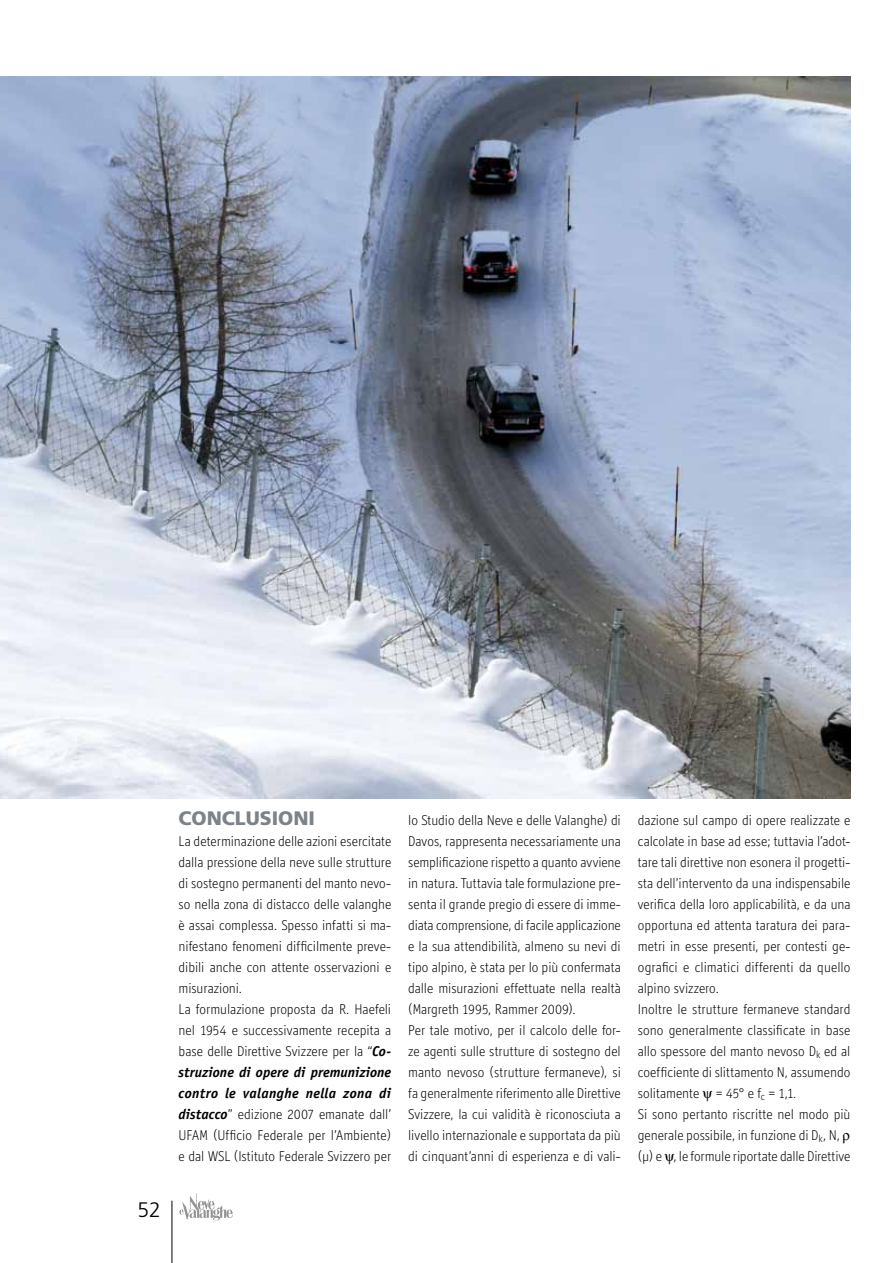
<style>
.page{position:relative;width:893px;height:1263px;background:#fff}
.page>*{position:absolute;margin:0;border:0;box-sizing:border-box;transform-origin:0 0}
.t1{font:300 21px "Frutiger";color:#000}
.t2{font:900 19.5px "Frutiger";color:#7c8388}
.t3{font:300 14.25px/21px "Officina Display ITC";color:#000}
.t4{font:italic 700 14.25px/21px "Officina Sans";letter-spacing:.01em;color:#000}
.s1{font-family:"Officina Sans";font-weight:700;font-style:italic}
</style>
<div class="page">
<hr style="left:172px;top:1201px;width:1px;height:62px;background:#000">
<svg style="left:179px;top:1193px;width:54px;height:27px"></svg>
<img style="left:0;top:77px;width:850px;height:722px">
<h1 class="t1" style="left:138px;top:1198px;width:25px">52</h1>
<h2 class="t2" style="left:179px;top:807px;width:138px">CONCLUSIONI</h2>
<p class="t3" style="left:179px;top:831px;width:214px">La determinazione delle azioni esercitate dalla pressione della neve sulle strutture di sostegno permanenti del manto nevo&shy;so nella zona di distacco delle valanghe è assai complessa. Spesso infatti si ma&shy;nifestano fenomeni difficilmente preve&shy;dibili anche con attente osservazioni e misurazioni.<br>La formulazione proposta da R. Haefeli nel 1954 e successivamente recepita a base delle Direttive Svizzere per la “<span class="s1">Co-</span></p>
<p class="t4" style="left:179px;top:1062px;width:214px">struzione di opere di premunizione contro le valanghe nella zona di</p>
<p class="t3" style="left:179px;top:1104px;width:214px;text-align:justify"><span class="s1">distacco</span>” edizione 2007 emanate dall’ UFAM (Ufficio Federale per l’Ambiente) e dal WSL (Istituto Federale Svizzero per</p>
<p class="t3" style="left:408px;top:810px;width:214px">lo Studio della Neve e delle Valanghe) di Davos, rappresenta necessariamente una semplificazione rispetto a quanto avviene in natura. Tuttavia tale formulazione pre&shy;senta il grande pregio di essere di imme&shy;diata comprensione, di facile applicazione e la sua attendibilità, almeno su nevi di tipo alpino, è stata per lo più confermata dalle misurazioni effettuate nella realtà (Margreth 1995, Rammer 2009).<br>Per tale motivo, per il calcolo delle for&shy;ze agenti sulle strutture di sostegno del manto nevoso (strutture fermaneve), si fa generalmente riferimento alle Direttive Svizzere, la cui validità è riconosciuta a livello internazionale e supportata da più di cinquant’anni di esperienza e di vali-</p>
<p class="t3" style="left:638px;top:810px;width:214px">dazione sul campo di opere realizzate e calcolate in base ad esse; tuttavia l’adot&shy;tare tali direttive non esonera il progetti&shy;sta dell’intervento da una indispensabile verifica della loro applicabilità, e da una opportuna ed attenta taratura dei para&shy;metri in esse presenti, per contesti ge&shy;ografici e climatici differenti da quello alpino svizzero.<br>Inoltre le strutture fermaneve standard sono generalmente classificate in base allo spessore del manto nevoso D<sub>k</sub> ed al coefficiente di slittamento N, assumendo solitamente = 45° e f<sub>c</sub> = 1,1.<br>Si sono pertanto riscritte nel modo più generale possibile, in funzione di D<sub>k</sub>, N, (μ) e , le formule riportate dalle Direttive</p>
</div>
